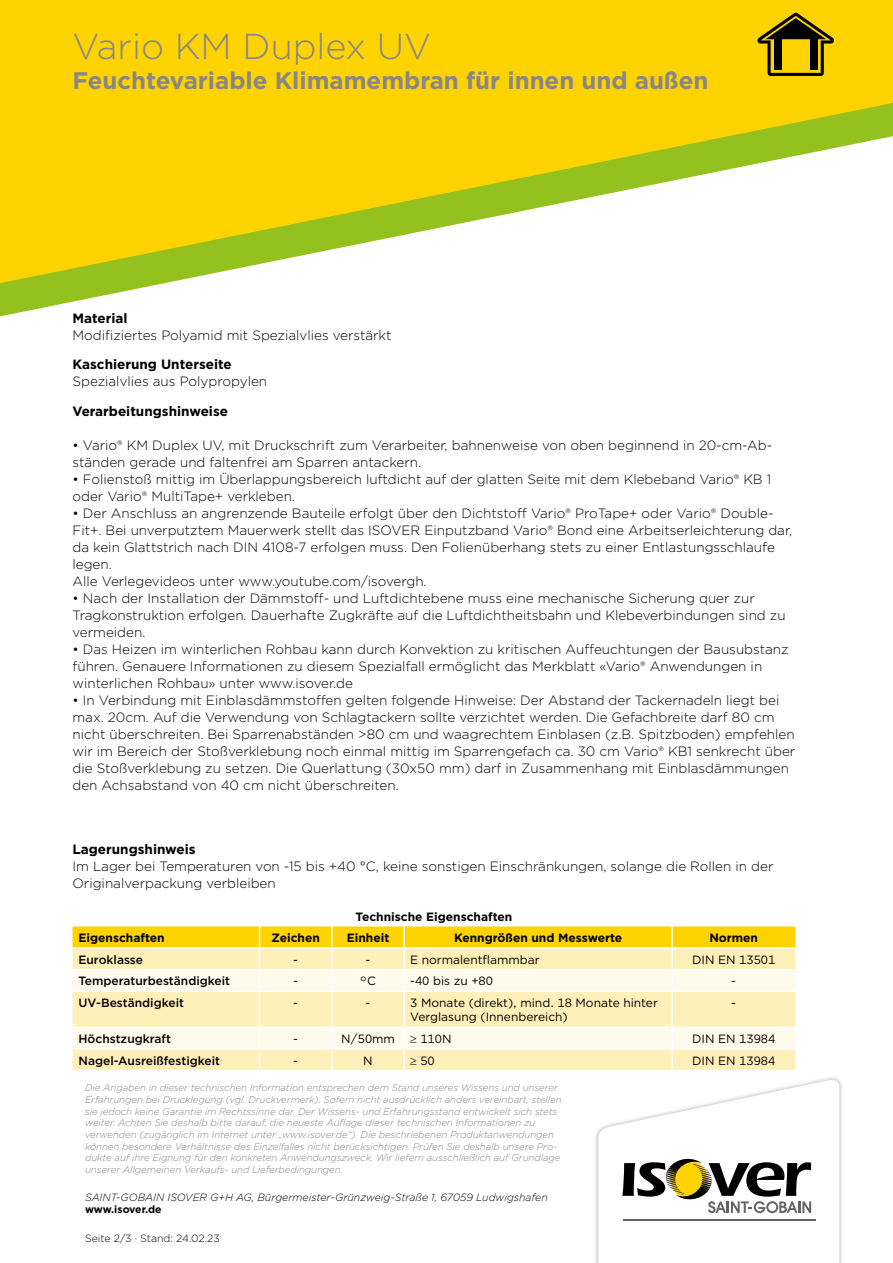
<style>
.page{position:relative;width:893px;height:1263px;background:#fff}
.page>*{position:absolute;margin:0;border:0;box-sizing:border-box;transform-origin:0 0}
.t1{font:300 36px "Gotham";color:#878787}
.t2{font:700 24px "Gotham";color:#878787}
.t3{font:300 13.5px/17px "Gotham";color:#000}
.t4{font:700 13.5px "Gotham";color:#000}
.t5{font:12px/14.4px "Gotham";color:#000}
.t6{font:500 12px "Gotham";color:#000}
.t7{font:700 12px "Gotham";color:#000}
.t8{font:italic 300 10.5px "Gotham";color:#000}
.t9{font:300 10.5px "Gotham";color:#000}
.t10{font:700 10.5px "Gotham";letter-spacing:-.005em;color:#000}
.t11{font:italic 300 9.75px/11.7px "Gotham";letter-spacing:-.01em;color:#878787}
</style>
<div class="page">
<div style="left:594px;top:1075px;width:250px;height:188px;background:#000;opacity:.3"></div>
<svg style="left:598px;top:1078px;width:241px;height:185px"></svg>
<svg style="left:0;top:283px;width:165px;height:33px"></svg>
<div style="left:72px;top:1050px;width:723px;height:20px;background:#ffefb9"></div>
<svg style="left:72px;top:992px;width:723px;height:56px;background:#fff3cc"></svg>
<svg style="left:72px;top:926px;width:723px;height:64px;background:#ffe98d"></svg>
<hr style="left:332px;top:969px;width:72px;height:1px;background:#fff">
<hr style="left:331px;top:970px;width:2px;height:20px;background:#fff">
<hr style="left:404px;top:969px;width:268px;height:1px;background:#fff">
<hr style="left:403px;top:970px;width:2px;height:20px;background:#fff">
<hr style="left:672px;top:969px;width:123px;height:1px;background:#fff">
<hr style="left:671px;top:970px;width:2px;height:20px;background:#fff">
<hr style="left:259px;top:992px;width:1px;height:34px;background:#fff">
<hr style="left:331px;top:992px;width:2px;height:34px;background:#fff">
<hr style="left:403px;top:992px;width:2px;height:34px;background:#fff">
<hr style="left:671px;top:992px;width:2px;height:34px;background:#fff">
<hr style="left:72px;top:1026px;width:188px;height:2px;background:#fff">
<hr style="left:260px;top:1026px;width:72px;height:2px;background:#fff">
<hr style="left:332px;top:1026px;width:72px;height:2px;background:#fff">
<hr style="left:331px;top:1028px;width:2px;height:20px;background:#fff">
<hr style="left:404px;top:1026px;width:268px;height:2px;background:#fff">
<hr style="left:403px;top:1028px;width:2px;height:20px;background:#fff">
<hr style="left:672px;top:1026px;width:123px;height:2px;background:#fff">
<hr style="left:671px;top:1028px;width:2px;height:20px;background:#fff">
<svg style="left:259px;top:1028px;width:1px;height:42px"></svg>
<hr style="left:331px;top:1050px;width:2px;height:20px;background:#fff">
<hr style="left:403px;top:1050px;width:2px;height:20px;background:#fff">
<hr style="left:671px;top:1050px;width:2px;height:20px;background:#fff">
<hr style="left:72px;top:947px;width:188px;height:2px;background:#fff">
<hr style="left:260px;top:947px;width:72px;height:2px;background:#fff">
<hr style="left:332px;top:947px;width:72px;height:2px;background:#fff">
<hr style="left:404px;top:947px;width:268px;height:2px;background:#fff">
<hr style="left:672px;top:947px;width:123px;height:2px;background:#fff">
<svg style="left:0;top:0;width:893px;height:283px;fill:#ffd300"></svg>
<svg style="left:757px;top:13px;width:77px;height:63px;background:#ad8f00"></svg>
<div style="left:774px;top:39px;width:7px;height:31px;background:#000"></div>
<div style="left:810px;top:39px;width:7px;height:31px;background:#000"></div>
<h1 class="t1" style="left:72px;top:23px;width:360px">Vario KM Duplex UV</h1>
<h2 class="t2" style="left:72px;top:64px;width:637px">Feuchtevariable Klimamembran für innen und außen</h2>
<p class="t4" style="left:72px;top:309px;width:57px">Material</p>
<p class="t3" style="left:72px;top:326px;width:320px">Modifiziertes Polyamid mit Spezialvlies verstärkt</p>
<p class="t4" style="left:72px;top:356px;width:161px">Kaschierung Unterseite</p>
<p class="t3" style="left:72px;top:373px;width:196px">Spezialvlies aus Polypropylen</p>
<p class="t4" style="left:72px;top:402px;width:157px">Verarbeitungshinweise</p>
<p class="t3" style="left:72px;top:436px;width:701px">• Vario® KM Duplex UV, mit Druckschrift zum Verarbeiter, bahnenweise von oben beginnend in 20-cm-Ab&shy;ständen gerade und faltenfrei am Sparren antackern.</p>
<p class="t3" style="left:72px;top:470px;width:700px">• Folienstoß mittig im Überlappungsbereich luftdicht auf der glatten Seite mit dem Klebeband Vario® KB 1 oder Vario® MultiTape+ verkleben.</p>
<p class="t3" style="left:72px;top:504px;width:721px">• Der Anschluss an angrenzende Bauteile erfolgt über den Dichtstoff Vario® ProTape+ oder Vario® Double-Fit+. Bei unverputztem Mauerwerk stellt das ISOVER Einputzband Vario® Bond eine Arbeitserleichterung dar, da kein Glattstrich nach DIN 4108-7 erfolgen muss. Den Folienüberhang stets zu einer Entlastungsschlaufe legen.<br>Alle Verlegevideos unter www.youtube.com/isovergh.</p>
<p class="t3" style="left:72px;top:590px;width:715px">• Nach der Installation der Dämmstoff- und Luftdichtebene muss eine mechanische Sicherung quer zur<br>Tragkonstruktion erfolgen. Dauerhafte Zugkräfte auf die Luftdichtheitsbahn und Klebeverbindungen sind zu vermeiden.</p>
<p class="t3" style="left:72px;top:641px;width:718px">• Das Heizen im winterlichen Rohbau kann durch Konvektion zu kritischen Auffeuchtungen der Bausubstanz führen. Genauere Informationen zu diesem Spezialfall ermöglicht das Merkblatt «Vario® Anwendungen in winterlichen Rohbau» unter www.isover.de</p>
<p class="t3" style="left:72px;top:692px;width:724px">• In Verbindung mit Einblasdämmstoffen gelten folgende Hinweise: Der Abstand der Tackernadeln liegt bei max. 20cm. Auf die Verwendung von Schlagtackern sollte verzichtet werden. Die Gefachbreite darf 80 cm nicht überschreiten. Bei Sparrenabständen &gt;80 cm und waagrechtem Einblasen (z.B. Spitzboden) empfehlen wir im Bereich der Stoßverklebung noch einmal mittig im Sparrengefach ca. 30 cm Vario® KB1 senkrecht über die Stoßverklebung zu setzen. Die Querlattung (30x50 mm) darf in Zusammenhang mit Einblasdämmungen den Achsabstand von 40 cm nicht überschreiten.</p>
<p class="t4" style="left:72px;top:840px;width:125px">Lagerungshinweis</p>
<p class="t3" style="left:72px;top:857px;width:702px">Im Lager bei Temperaturen von -15 bis +40 °C, keine sonstigen Einschränkungen, solange die Rollen in der<br>Originalverpackung verbleiben</p>
<p class="t7" style="left:355px;top:908px;width:158px">Technische Eigenschaften</p>
<p class="t7" style="left:78px;top:930px;width:88px">Eigenschaften</p>
<p class="t7" style="left:272px;top:930px;width:50px">Zeichen</p>
<p class="t7" style="left:347px;top:930px;width:44px">Einheit</p>
<p class="t7" style="left:454px;top:930px;width:170px">Kenngrößen und Messwerte</p>
<p class="t7" style="left:709px;top:930px;width:50px">Normen</p>
<p class="t6" style="left:78px;top:951px;width:66px">Euroklasse</p>
<p class="t5" style="left:293px;top:952px;width:6px">-</p>
<p class="t5" style="left:366px;top:952px;width:6px">-</p>
<p class="t5" style="left:410px;top:952px;width:131px">E normalentflammbar</p>
<p class="t5" style="left:692px;top:952px;width:85px">DIN EN 13501</p>
<p class="t6" style="left:78px;top:973px;width:153px">Temperaturbeständigkeit</p>
<p class="t5" style="left:293px;top:973px;width:6px">-</p>
<p class="t5" style="left:360px;top:973px;width:18px">°C</p>
<p class="t5" style="left:410px;top:973px;width:84px">-40 bis zu +80</p>
<p class="t5" style="left:731px;top:973px;width:6px">-</p>
<p class="t6" style="left:79px;top:995px;width:107px">UV-Beständigkeit</p>
<p class="t5" style="left:293px;top:995px;width:6px">-</p>
<p class="t5" style="left:366px;top:995px;width:6px">-</p>
<p class="t5" style="left:410px;top:995px;width:249px">3 Monate (direkt), mind. 18 Monate hinter<br>Verglasung (Innenbereich)</p>
<p class="t5" style="left:731px;top:995px;width:6px">-</p>
<p class="t6" style="left:79px;top:1031px;width:94px">Höchstzugkraft</p>
<p class="t5" style="left:293px;top:1031px;width:6px">-</p>
<p class="t5" style="left:341px;top:1031px;width:55px">N/50mm</p>
<p class="t5" style="left:410px;top:1031px;width:43px">≥ 110N</p>
<p class="t5" style="left:692px;top:1031px;width:85px">DIN EN 13984</p>
<p class="t6" style="left:79px;top:1052px;width:143px">Nagel-Ausreißfestigkeit</p>
<p class="t5" style="left:293px;top:1053px;width:6px">-</p>
<p class="t5" style="left:363px;top:1053px;width:11px">N</p>
<p class="t5" style="left:410px;top:1053px;width:26px">≥ 50</p>
<p class="t5" style="left:692px;top:1053px;width:85px">DIN EN 13984</p>
<p class="t11" style="left:85px;top:1081px;width:478px">Die Angaben in dieser technischen Information entsprechen dem Stand unseres Wissens und unserer Erfahrungen bei Drucklegung (vgl. Druckvermerk). Sofern nicht ausdrücklich anders vereinbart, stellen sie jedoch keine Garantie im Rechtssinne dar. Der Wissens- und Erfahrungsstand entwickelt sich stets weiter. Achten Sie deshalb bitte darauf, die neueste Auflage dieser technischen Informationen zu verwenden (zugänglich im Internet unter „www.isover.de“). Die beschriebenen Produktanwendungen können besondere Verhältnisse des Einzelfalles nicht berücksichtigen. Prüfen Sie deshalb unsere Pro&shy;dukte auf ihre Eignung für den konkreten Anwendungszweck. Wir liefern ausschließlich auf Grundlage unserer Allgemeinen Verkaufs- und Lieferbedingungen.</p>
<p class="t8" style="left:85px;top:1190px;width:464px">SAINT-GOBAIN ISOVER G+H AG, Bürgermeister-Grünzweig-Straße 1, 67059 Ludwigshafen</p>
<p class="t9" style="left:85px;top:1231px;width:136px">Seite 2/3 · Stand: 24.02.23</p>
<p class="t10" style="left:85px;top:1202px;width:78px">www.isover.de</p>
</div>
